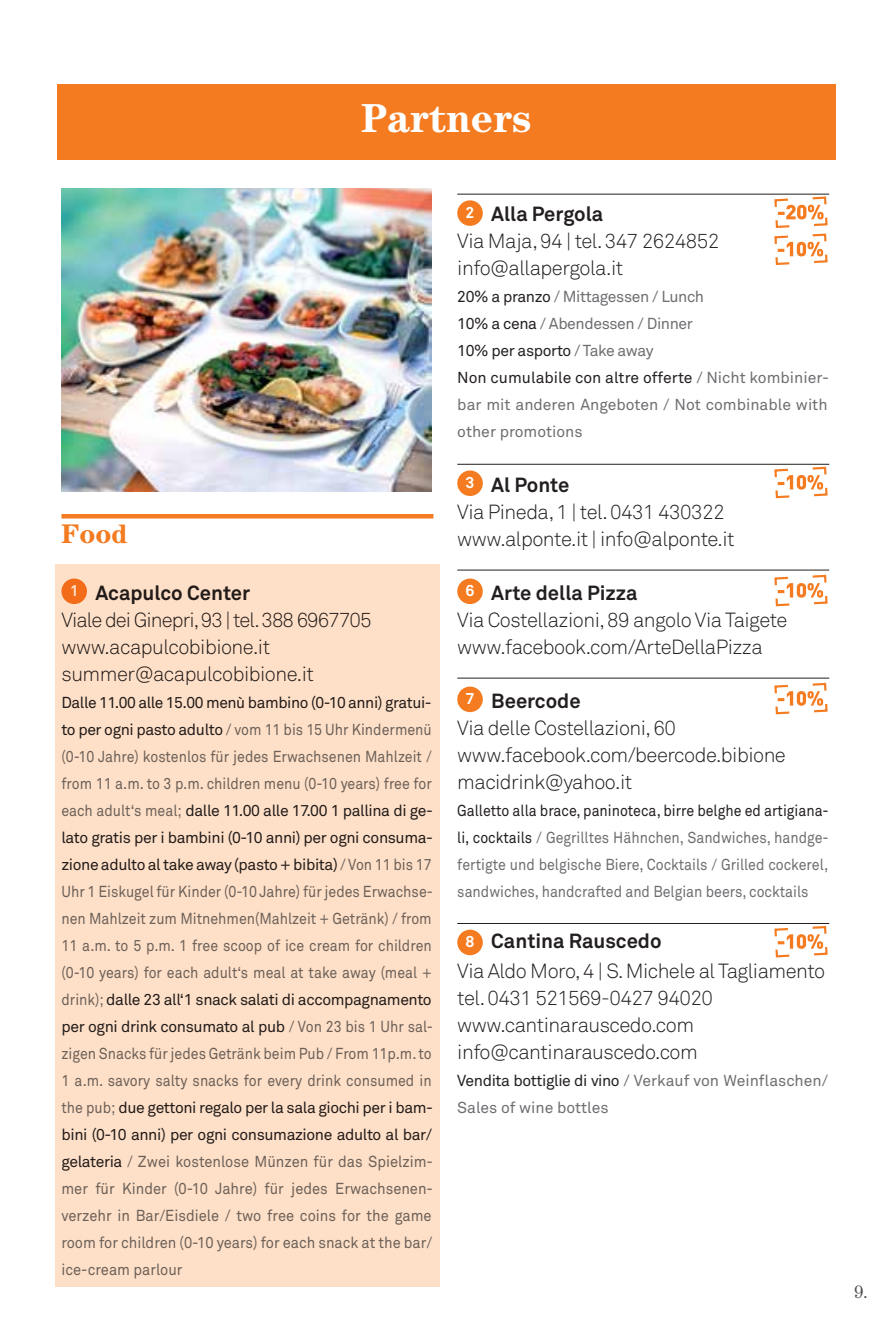
<style>
.page{position:relative;width:893px;height:1340px;background:#fff}
.page>*{position:absolute;margin:0;border:0;box-sizing:border-box;transform-origin:0 0}
.t1{font:700 40.5px "Century";color:#fff}
.t2{font:700 27px "Century";color:#f47b20}
.t3{font:300 20.25px/27px "Akkurat";letter-spacing:-.025em;color:#231f20}
.t4{font:18px "Century";color:#4d4d4f}
.t5{font:15.75px/27px "Akkurat";color:#6d6e71;text-align:justify;scale:.9 1}
.t6{font:15.75px/27px "Akkurat";color:#6d6e71}
.s1{font-weight:700}
.s2{color:#231f20}
.s3{font-weight:700;font-size:15.75px;color:#fff}
</style>
<div class="page">
<img style="left:61px;top:188px;width:371px;height:304px">
<hr style="left:61px;top:514px;width:372px;height:4px;background:#f47b20">
<hr style="left:457px;top:194px;width:372px;height:1px;background:#231f20">
<div style="left:457px;top:200px;width:26px;height:26px;background:#f47b20;border-radius:50%"></div>
<hr style="left:457px;top:464px;width:372px;height:1px;background:#231f20">
<div style="left:457px;top:470px;width:26px;height:26px;background:#f47b20;border-radius:50%"></div>
<svg style="left:774px;top:466px;width:54px;height:33px"></svg>
<hr style="left:457px;top:569px;width:372px;height:1px;background:#231f20">
<div style="left:457px;top:578px;width:26px;height:26px;background:#f47b20;border-radius:50%"></div>
<svg style="left:774px;top:574px;width:54px;height:33px"></svg>
<hr style="left:457px;top:677px;width:372px;height:1px;background:#231f20">
<div style="left:457px;top:686px;width:26px;height:26px;background:#f47b20;border-radius:50%"></div>
<svg style="left:774px;top:682px;width:54px;height:33px"></svg>
<hr style="left:457px;top:923px;width:372px;height:1px;background:#231f20">
<div style="left:457px;top:929px;width:26px;height:26px;background:#f47b20;border-radius:50%"></div>
<svg style="left:774px;top:926px;width:54px;height:32px"></svg>
<div style="left:55px;top:564px;width:384px;height:722px;background:#fee0c8"></div>
<svg style="left:774px;top:196px;width:54px;height:69px"></svg>
<div style="left:57px;top:85px;width:779px;height:75px;background:#f47b20"></div>
<h1 class="t1" style="left:361px;top:94px;width:172px">Partners</h1>
<h2 class="t2" style="left:61px;top:518px;width:68px">Food</h2>
<p class="t3" style="left:61px;top:579px;width:312px;text-indent:8px"><sup>1</sup> <span class="s1">Acapulco Center<br></span>Viale dei Ginepri, 93 | tel. 388 6967705 www.acapulcobibione.it summer@acapulcobibione.it</p>
<p class="t5" style="left:61px;top:689px;width:414px"><span class="s2">Dalle 11.00 alle 15.00 menù bambino (0-10 anni) gratui&shy;to per ogni pasto adulto</span> / vom 11 bis 15 Uhr Kindermenü (0-10 Jahre) kostenlos für jedes Erwachsenen Mahlzeit / from 11 a.m. to 3 p.m. children menu (0-10 years) free for each adult‘s meal; <span class="s2">dalle 11.00 alle 17.00 1 pallina di ge&shy;lato gratis per i bambini (0-10 anni) per ogni consuma&shy;zione adulto al take away (pasto + bibita)</span> / Von 11 bis 17<br>Uhr 1 Eiskugel für Kinder (0-10 Jahre) für jedes Erwachse&shy;nen Mahlzeit zum Mitnehmen(Mahlzeit + Getränk) / from 11 a.m. to 5 p.m. 1 free scoop of ice cream for children (0-10 years) for each adult‘s meal at take away (meal + drink); <span class="s2">dalle 23 all‘1 snack salati di accompagnamento per ogni drink consumato al pub</span> / Von 23 bis 1 Uhr sal&shy;zigen Snacks für jedes Getränk beim Pub / From 11p.m. to 1 a.m. savory salty snacks for every drink consumed in the pub; <span class="s2">due gettoni regalo per la sala giochi per i bam&shy;bini (0-10 anni) per ogni consumazione adulto al bar/ gelateria</span> / Zwei kostenlose Münzen für das Spielzim&shy;mer für Kinder (0-10 Jahre) für jedes Erwachsenen&shy;verzehr in Bar/Eisdiele / two free coins for the game room for children (0-10 years) for each snack at the bar/ ice-cream parlour</p>
<p class="t3" style="left:457px;top:201px;width:263px;text-indent:8px"><sup>2</sup> <span class="s1">Alla Pergola<br></span>Via Maja, 94 | tel. 347 2624852 info@allapergola.it</p>
<p class="t6" style="left:457px;top:284px;width:373px"><span class="s2">20% a pranzo</span> / Mittagessen / Lunch<br><span class="s2">10% a cena</span> / Abendessen / Dinner<br><span class="s2">10% per asporto</span> / Take away<br><span class="s2">Non cumulabile con altre offerte</span> / Nicht kombinier&shy;bar mit anderen Angeboten / Not combinable with other promotions</p>
<p class="t3" style="left:457px;top:471px;width:279px;text-indent:8px"><sup>3</sup> <span class="s1">Al Ponte<br></span>Via Pineda, 1 | tel. 0431 430322 www.alponte.it | info@alponte.it</p>
<p class="t3" style="left:457px;top:579px;width:332px;text-indent:8px"><sup>6</sup> <span class="s1">Arte della Pizza<br></span>Via Costellazioni, 89 angolo Via Taigete www.facebook.com/ArteDellaPizza</p>
<p class="t3" style="left:457px;top:687px;width:330px;text-indent:8px"><sup>7</sup> <span class="s1">Beercode<br></span>Via delle Costellazioni, 60 www.facebook.com/beercode.bibione macidrink@yahoo.it</p>
<p class="t5" style="left:457px;top:797px;width:414px"><span class="s2">Galletto alla brace, paninoteca, birre belghe ed artigiana&shy;li, cocktails</span> / Gegrilltes Hähnchen, Sandwiches, handge&shy;fertigte und belgische Biere, Cocktails / Grilled cockerel, sandwiches, handcrafted and Belgian beers, cocktails</p>
<p class="t3" style="left:457px;top:927px;width:370px;line-height:29.2px;text-indent:8px"><span class="s3">8</span> <span class="s1">Cantina Rauscedo<br></span>Via Aldo Moro, 4 | S. Michele al Tagliamento</p>
<p class="t3" style="left:457px;top:984px;width:257px">tel. 0431 521569-0427 94020 www.cantinarauscedo.com info@cantinarauscedo.com</p>
<p class="t6" style="left:457px;top:1067px;width:372px"><span class="s2">Vendita bottiglie di vino</span> / Verkauf von Weinflaschen/<br>Sales of wine bottles</p>
<p class="t4" style="left:854px;top:1281px;width:15px">9.</p>
</div>
